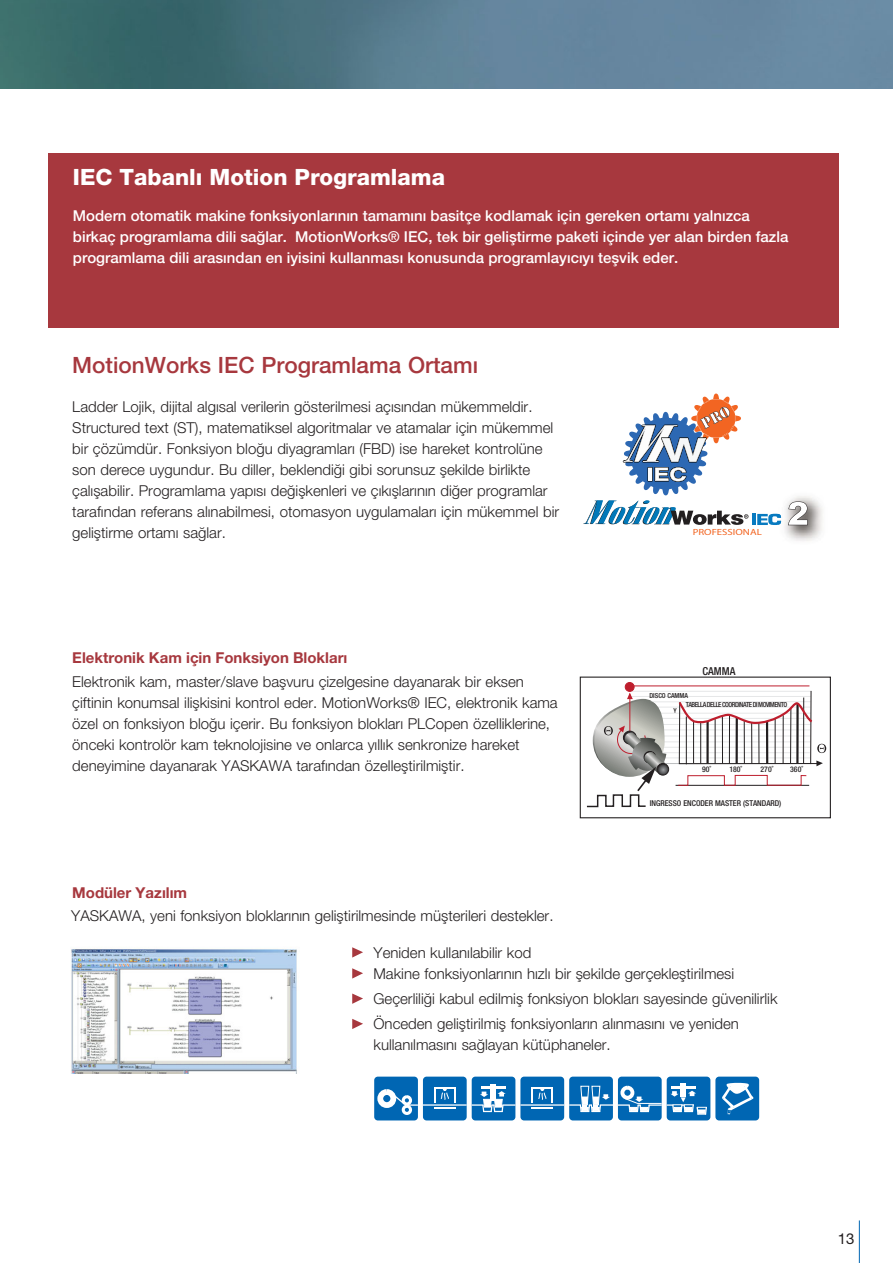
<style>
.page{position:relative;width:893px;height:1263px;background:#fff}
.page>*{position:absolute;margin:0;border:0;box-sizing:border-box;transform-origin:0 0}
.t1{font:500 22.5px "Helvetica Neue LT Pro";color:#a7383e}
.t2{font:800 22.5px "Helvetica Neue LT Pro";color:#fff}
.t3{font:300 15px/21px "Helvetica Neue LT Pro";color:#231f20}
.t4{font:500 15px/21px "Helvetica Neue LT Pro";color:#fff}
.t5{font:700 15px "Helvetica Neue LT Pro";color:#a7383e}
.t6{font:15px "Helvetica Neue LT Pro";color:#231f20}
.t7{font:500 condensed 10.95px "Helvetica Neue LT Pro";color:#231f20}
.t8{font:700 9px "Eurostile";color:#f26522;scale:1.21 1}
.t9{font:500 condensed 8.1px "Helvetica Neue LT Pro";color:#231f20}
.t10{font:500 condensed 7.8px "Helvetica Neue LT Pro";color:#231f20}
.t11{font:500 condensed 6.9px "Helvetica Neue LT Pro";letter-spacing:-.075em;color:#231f20}
.t12{font:500 condensed 6.9px "Helvetica Neue LT Pro";color:#231f20}
.t13{font:500 condensed 6.75px "Helvetica Neue LT Pro";color:#231f20}
</style>
<div class="page">
<img style="left:0;top:0;width:893px;height:88px">
<hr style="left:859px;top:1220px;width:1px;height:43px;background:#0066b3">
<div style="left:48px;top:153px;width:791px;height:175px;background:#a7383e"></div>
<svg style="left:352px;top:947px;width:11px;height:10px"></svg>
<svg style="left:352px;top:968px;width:11px;height:10px"></svg>
<svg style="left:352px;top:993px;width:11px;height:11px"></svg>
<svg style="left:352px;top:1019px;width:11px;height:10px"></svg>
<svg style="left:583px;top:394px;width:165px;height:131px"></svg>
<hr style="left:752px;top:514px;width:4px;height:11px;background:#087ac0">
<img style="left:781px;top:496px;width:42px;height:45px">
<svg style="left:757px;top:514px;width:24px;height:11px"></svg>
<svg style="left:788px;top:501px;width:20px;height:24px"></svg>
<img style="left:71px;top:949px;width:226px;height:124px">
<div style="left:374px;top:1076px;width:44px;height:44px;background:#0066b3;border-radius:4px"></div>
<div style="left:377px;top:1089px;width:19px;height:19px;border:6px solid #fff;border-radius:50%"></div>
<div style="left:402px;top:1105px;width:10px;height:10px;border:3px solid #fff;border-radius:50%"></div>
<svg style="left:388px;top:1090px;width:30px;height:16px"></svg>
<div style="left:423px;top:1076px;width:44px;height:44px;background:#0066b3;border-radius:4px"></div>
<hr style="left:423px;top:1104px;width:44px;height:2px;background:#fff">
<hr style="left:434px;top:1107px;width:22px;height:2px;background:#fff">
<svg style="left:434px;top:1087px;width:22px;height:16px"></svg>
<div style="left:472px;top:1076px;width:43px;height:44px;background:#0066b3;border-radius:4px"></div>
<div style="left:491px;top:1084px;width:5px;height:16px;background:#fff"></div>
<hr style="left:481px;top:1086px;width:25px;height:3px;background:#fff">
<svg style="left:472px;top:1091px;width:43px;height:22px"></svg>
<div style="left:520px;top:1076px;width:44px;height:44px;background:#0066b3;border-radius:4px"></div>
<hr style="left:520px;top:1104px;width:44px;height:2px;background:#fff">
<hr style="left:531px;top:1107px;width:22px;height:2px;background:#fff">
<svg style="left:531px;top:1087px;width:22px;height:16px"></svg>
<div style="left:569px;top:1076px;width:44px;height:44px;background:#0066b3;border-radius:4px"></div>
<div style="left:618px;top:1076px;width:44px;height:44px;background:#0066b3;border-radius:4px"></div>
<div style="left:667px;top:1076px;width:43px;height:44px;background:#0066b3;border-radius:4px"></div>
<div style="left:681px;top:1083px;width:5px;height:14px;background:#fff"></div>
<svg style="left:569px;top:1085px;width:138px;height:31px"></svg>
<div style="left:715px;top:1076px;width:44px;height:44px;background:#0066b3;border-radius:4px"></div>
<svg style="left:722px;top:1083px;width:31px;height:32px"></svg>
<hr style="left:629px;top:691px;width:182px;height:1px;background:#e6e7e8">
<hr style="left:629px;top:696px;width:182px;height:1px;background:#e6e7e8">
<hr style="left:640px;top:701px;width:171px;height:1px;background:#e6e7e8">
<hr style="left:628px;top:707px;width:182px;height:1px;background:#e6e7e8">
<hr style="left:629px;top:713px;width:182px;height:1px;background:#e6e7e8">
<hr style="left:629px;top:718px;width:182px;height:1px;background:#e6e7e8">
<hr style="left:629px;top:724px;width:182px;height:1px;background:#e6e7e8">
<hr style="left:628px;top:730px;width:182px;height:1px;background:#e6e7e8">
<hr style="left:629px;top:736px;width:181px;height:1px;background:#e6e7e8">
<hr style="left:629px;top:742px;width:181px;height:1px;background:#e6e7e8">
<hr style="left:628px;top:747px;width:182px;height:1px;background:#e6e7e8">
<hr style="left:628px;top:752px;width:182px;height:1px;background:#e6e7e8">
<hr style="left:629px;top:758px;width:181px;height:1px;background:#e6e7e8">
<hr style="left:630px;top:763px;width:182px;height:1px;background:#bbbdc0">
<hr style="left:634px;top:685px;width:175px;height:1px;background:#be1e2d">
<div style="left:625px;top:682px;width:9px;height:9px;background:#be1e2d;border-radius:50%"></div>
<div style="left:625px;top:682px;width:9px;height:10px;border:1px solid #be1e2d;border-radius:50%"></div>
<hr style="left:676px;top:785px;width:133px;height:1px;background:#231f20">
<svg style="left:678px;top:775px;width:129px;height:11px"></svg>
<svg style="left:677px;top:690px;width:149px;height:76px"></svg>
<svg style="left:586px;top:693px;width:83px;height:115px"></svg>
<div style="left:580px;top:676px;width:251px;height:142px;border:1px solid #231f20"></div>
<h1 class="t2" style="left:73px;top:169px;width:374px">IEC Tabanlı Motion Programlama</h1>
<p class="t4" style="left:73px;top:207px;width:717px">Modern otomatik makine fonksiyonlarının tamamını basitçe kodlamak için gereken ortamı yalnızca birkaç programlama dili sağlar. MotionWorks® IEC, tek bir geliştirme paketi içinde yer alan birden fazla programlama dili arasından en iyisini kullanması konusunda programlayıcıyı teşvik eder.</p>
<h1 class="t1" style="left:72px;top:357px;width:407px">MotionWorks IEC Programlama Ortamı</h1>
<p class="t3" style="left:72px;top:398px;width:488px">Ladder Lojik, dijital algısal verilerin gösterilmesi açısından mükemmeldir.<br>Structured text (ST), matematiksel algoritmalar ve atamalar için mükemmel bir çözümdür. Fonksiyon bloğu diyagramları (FBD) ise hareket kontrolüne son derece uygundur. Bu diller, beklendiği gibi sorunsuz şekilde birlikte çalışabilir. Programlama yapısı değişkenleri ve çıkışlarının diğer programlar tarafından referans alınabilmesi, otomasyon uygulamaları için mükemmel bir geliştirme ortamı sağlar.</p>
<p class="t5" style="left:72px;top:653px;width:277px">Elektronik Kam için Fonksiyon Blokları</p>
<p class="t3" style="left:72px;top:673px;width:487px">Elektronik kam, master/slave başvuru çizelgesine dayanarak bir eksen çiftinin konumsal ilişkisini kontrol eder. MotionWorks® IEC, elektronik kama özel on fonksiyon bloğu içerir. Bu fonksiyon blokları PLCopen özelliklerine, önceki kontrolör kam teknolojisine ve onlarca yıllık senkronize hareket deneyimine dayanarak YASKAWA tarafından özelleştirilmiştir.</p>
<p class="t5" style="left:72px;top:887px;width:116px">Modüler Yazılım</p>
<p class="t3" style="left:71px;top:907px;width:484px">YASKAWA, yeni fonksiyon bloklarının geliştirilmesinde müşterileri destekler .</p>
<p class="t8" style="left:693px;top:528px;width:59px">PROFESSIONAL</p>
<p class="t7" style="left:702px;top:667px;width:34px">CAMMA</p>
<p class="t11" style="left:686px;top:702px;width:103px">TABELLA DELLE COORDINATE DI MOVIMENTO</p>
<p class="t12" style="left:649px;top:693px;width:40px">DISCO CAMMA</p>
<p class="t13" style="left:673px;top:708px;width:5px">Y</p>
<p class="t10" style="left:702px;top:767px;width:11px">90˚</p>
<p class="t10" style="left:729px;top:767px;width:14px">180˚</p>
<p class="t10" style="left:761px;top:766px;width:14px">270˚</p>
<p class="t10" style="left:790px;top:767px;width:14px">360˚</p>
<p class="t9" style="left:650px;top:800px;width:133px">INGRESSO ENCODER MASTER (STANDARD)</p>
<p class="t3" style="left:373px;top:943px;width:362px">Yeniden kullanılabilir kod<br>Makine fonksiyonlarının hızlı bir şekilde gerçekleştirilmesi</p>
<p class="t3" style="left:373px;top:988px;width:405px;line-height:25.2px">Geçerliliği kabul edilmiş fonksiyon blokları sayesinde güvenilirlik<br>Önceden geliştirilmiş fonksiyonların alınmasını ve yeniden</p>
<p class="t3" style="left:373px;top:1036px;width:239px">kullanılmasını sağlayan kütüphaneler.</p>
<p class="t6" style="left:838px;top:1233px;width:18px">13</p>
</div>
